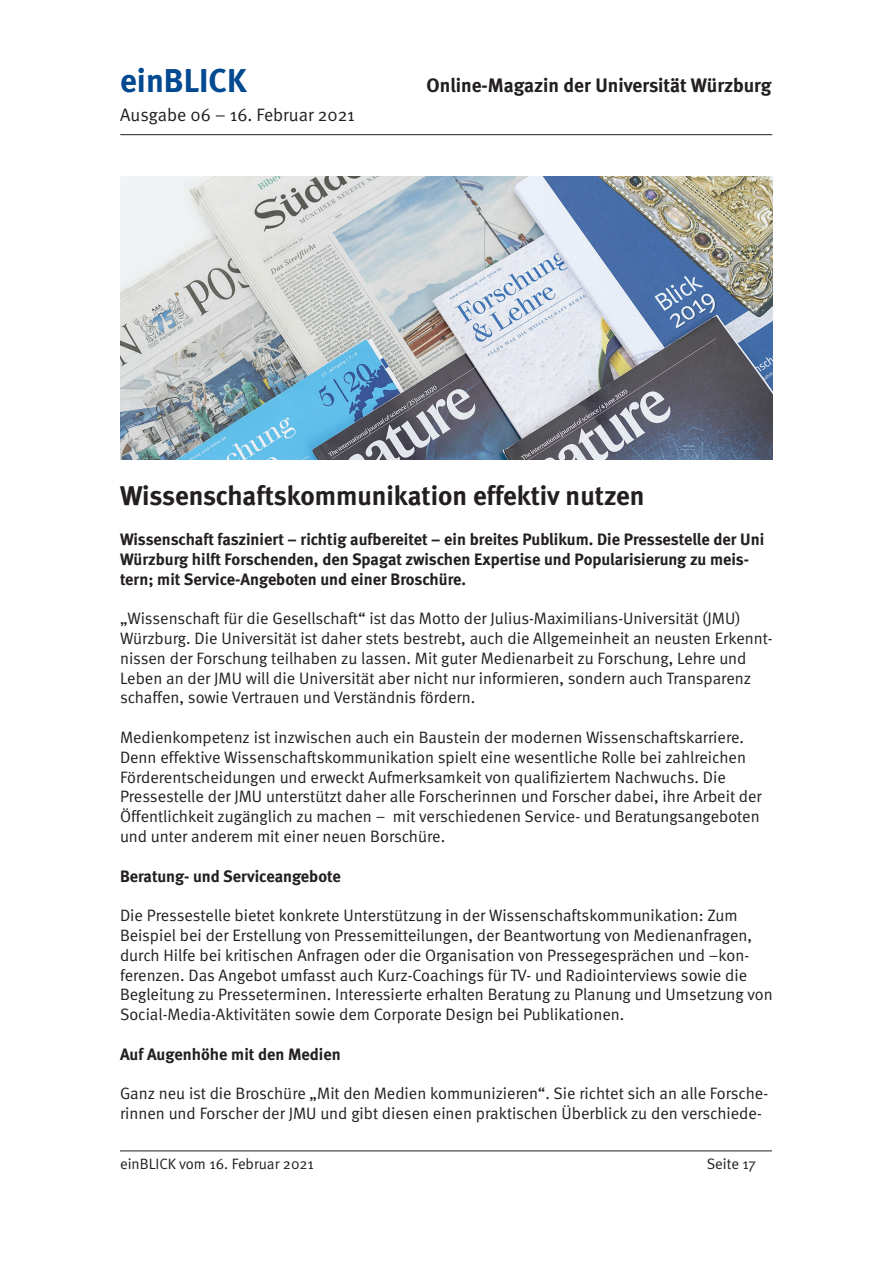
<style>
.page{position:relative;width:893px;height:1263px;background:#fff}
.page>*{position:absolute;margin:0;border:0;box-sizing:border-box;transform-origin:0 0}
.t1{font:700 33px "Meta";color:#014990}
.t2{font:700 27px "Meta";color:#231f20}
.t3{font:700 19.5px "Meta";color:#231f20}
.t4{font:18px "Meta Normal";color:#231f20}
.t5{font:16.5px/19.8px "Meta Normal";color:#231f20}
.t6{font:700 16.5px/19.8px "Meta";color:#231f20}
.t7{font:15px "Meta Normal";color:#231f20}
</style>
<div class="page">
<hr style="left:120px;top:134px;width:652px;height:1px;background:#231f20">
<hr style="left:120px;top:1150px;width:652px;height:1px;background:#231f20">
<img style="left:120px;top:176px;width:653px;height:283px">
<h1 class="t1" style="left:120px;top:61px;width:128px">einBLICK</h1>
<p class="t3" style="left:427px;top:74px;width:346px">Online-Magazin der Universität Würzburg</p>
<p class="t4" style="left:120px;top:105px;width:236px">Ausgabe 06 – 16. Februar 2021</p>
<h2 class="t2" style="left:120px;top:480px;width:526px">Wissenschaftskommunikation effektiv nutzen</h2>
<p class="t6" style="left:120px;top:529px;width:646px">Wissenschaft fasziniert – richtig aufbereitet – ein breites Publikum. Die Pressestelle der Uni<br>Würzburg hilft Forschenden, den Spagat zwischen Expertise und Popularisierung zu meis&shy;tern; mit Service-Angeboten und einer Broschüre.</p>
<p class="t5" style="left:120px;top:608px;width:654px">„Wissenschaft für die Gesellschaft“ ist das Motto der Julius-Maximilians-Universität (JMU)<br>Würzburg. Die Universität ist daher stets bestrebt, auch die Allgemeinheit an neusten Erkennt&shy;nissen der Forschung teilhaben zu lassen. Mit guter Medienarbeit zu Forschung, Lehre und Leben an der JMU will die Universität aber nicht nur informieren, sondern auch Transparenz schaffen, sowie Vertrauen und Verständnis fördern.</p>
<p class="t5" style="left:120px;top:727px;width:643px">Medienkompetenz ist inzwischen auch ein Baustein der modernen Wissenschaftskarriere.<br>Denn effektive Wissenschaftskommunikation spielt eine wesentliche Rolle bei zahlreichen Förderentscheidungen und erweckt Aufmerksamkeit von qualifiziertem Nachwuchs. Die Pressestelle der JMU unterstützt daher alle Forscherinnen und Forscher dabei, ihre Arbeit der Öffentlichkeit zugänglich zu machen – mit verschiedenen Service- und Beratungsangeboten und unter anderem mit einer neuen Borschüre.</p>
<p class="t6" style="left:120px;top:866px;width:222px">Beratung- und Serviceangebote</p>
<p class="t5" style="left:120px;top:905px;width:654px">Die Pressestelle bietet konkrete Unterstützung in der Wissenschaftskommunikation: Zum Beispiel bei der Erstellung von Pressemitteilungen, der Beantwortung von Medienanfragen, durch Hilfe bei kritischen Anfragen oder die Organisation von Pressegesprächen und –kon&shy;ferenzen. Das Angebot umfasst auch Kurz-Coachings für TV- und Radiointerviews sowie die Begleitung zu Presseterminen. Interessierte erhalten Beratung zu Planung und Umsetzung von Social-Media-Aktivitäten sowie dem Corporate Design bei Publikationen.</p>
<p class="t6" style="left:120px;top:1044px;width:222px">Auf Augenhöhe mit den Medien</p>
<p class="t5" style="left:120px;top:1083px;width:650px">Ganz neu ist die Broschüre „Mit den Medien kommunizieren“. Sie richtet sich an alle Forsche&shy;rinnen und Forscher der JMU und gibt diesen einen praktischen Überblick zu den verschiede-</p>
<p class="t7" style="left:120px;top:1155px;width:195px">einBLICK vom 16. Februar 2021</p>
<p class="t7" style="left:707px;top:1155px;width:51px">Seite 17</p>
</div>
